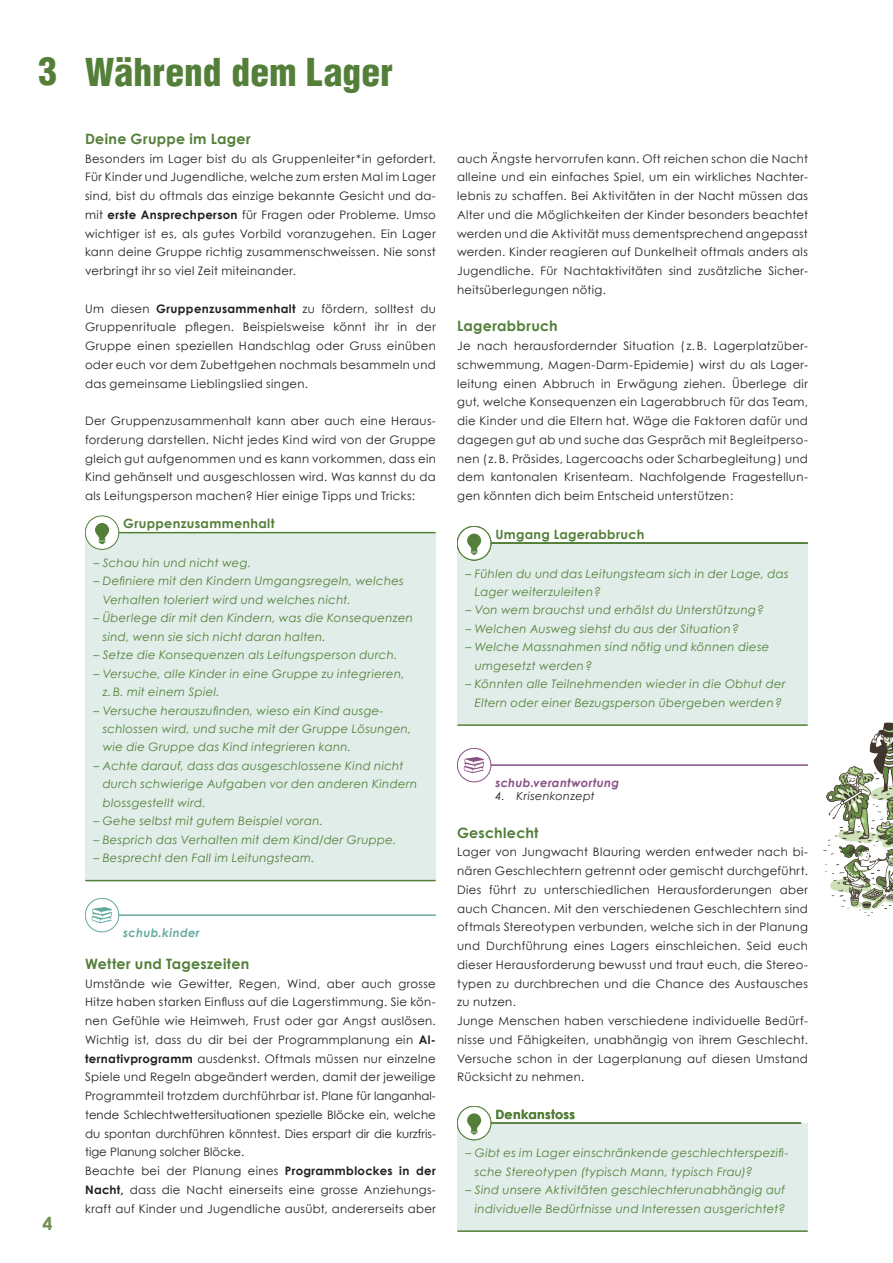
<style>
.page{position:relative;width:893px;height:1263px;background:#fff}
.page>*{position:absolute;margin:0;border:0;box-sizing:border-box;transform-origin:0 0}
.t1{font:900 condensed 37.5px "Helvetica LT Std";letter-spacing:.005em;color:#537f39}
.t2{font:700 18px "Century Gothic";color:#729053}
.t3{font:700 14.25px "Century Gothic";letter-spacing:.02em;color:#537f39}
.t4{font:700 12.75px "Century Gothic";letter-spacing:.025em;color:#537f39}
.t5{font:11.7px/18.8px "Century Gothic";letter-spacing:.025em;color:#231f20;text-align:justify}
.t6{font:italic 11.7px/18.5px "Century Gothic";letter-spacing:.025em;color:#537f39}
.t7{font:italic 700 11.7px "Century Gothic";letter-spacing:.025em;color:#885185}
.t8{font:italic 700 11.7px "Century Gothic";letter-spacing:.025em;color:#68aba1}
.t9{font:italic 11.25px "Century Gothic";letter-spacing:.025em;color:#231f20}
.s1{font-weight:700}
</style>
<div class="page">
<div style="left:457px;top:543px;width:351px;height:182px;background:#e0ede8"></div>
<hr style="left:458px;top:542px;width:349px;height:2px;background:#537f39">
<div style="left:457px;top:526px;width:34px;height:34px;background:#fff;border:1px solid #537f39;border-radius:50%"></div>
<svg style="left:467px;top:534px;width:14px;height:21px"></svg>
<hr style="left:458px;top:724px;width:349px;height:2px;background:#537f39">
<hr style="left:476px;top:764px;width:332px;height:2px;background:#885185">
<div style="left:457px;top:748px;width:34px;height:34px;background:#fff;border-radius:50%"></div>
<div style="left:457px;top:748px;width:34px;height:34px;border:1px solid #885185;border-radius:50%"></div>
<svg style="left:463px;top:757px;width:22px;height:16px"></svg>
<div style="left:457px;top:1123px;width:351px;height:108px;background:#e0ede8"></div>
<hr style="left:458px;top:1122px;width:343px;height:2px;background:#537f39">
<div style="left:457px;top:1106px;width:34px;height:34px;background:#fff;border:1px solid #537f39;border-radius:50%"></div>
<svg style="left:467px;top:1113px;width:14px;height:21px"></svg>
<hr style="left:458px;top:1230px;width:349px;height:2px;background:#537f39">
<div style="left:85px;top:533px;width:351px;height:348px;background:#e0ede8"></div>
<hr style="left:86px;top:532px;width:349px;height:1px;background:#537f39">
<div style="left:85px;top:516px;width:34px;height:34px;background:#fff;border:1px solid #537f39;border-radius:50%"></div>
<svg style="left:95px;top:523px;width:14px;height:21px"></svg>
<hr style="left:86px;top:880px;width:349px;height:1px;background:#537f39">
<hr style="left:104px;top:914px;width:332px;height:2px;background:#68aba1">
<div style="left:85px;top:898px;width:34px;height:34px;background:#fff;border-radius:50%"></div>
<div style="left:85px;top:898px;width:34px;height:34px;border:1px solid #60a99f;border-radius:50%"></div>
<svg style="left:91px;top:907px;width:22px;height:16px"></svg>
<img style="left:823px;top:722px;width:70px;height:194px">
<h1 class="t1" style="left:39px;top:48px;width:20px">3</h1>
<h2 class="t2" style="left:43px;top:1212px;width:12px">4</h2>
<h1 class="t1" style="left:85px;top:49px;width:309px">Während dem Lager</h1>
<p class="t3" style="left:85px;top:130px;width:167px">Deine Gruppe im Lager</p>
<p class="t5" style="left:85px;top:149px;width:352px">Besonders im Lager bist du als Gruppenleiter*in gefordert.<br>Für Kinder und Jugendliche, welche zum ersten Mal im Lager sind, bist du oftmals das einzige bekannte Gesicht und da&shy;mit <span class="s1">erste Ansprechperson</span> für Fragen oder Probleme. Umso wichtiger ist es, als gutes Vorbild voranzugehen. Ein Lager kann deine Gruppe richtig zusammenschweissen. Nie sonst verbringt ihr so viel Zeit miteinander.</p>
<p class="t5" style="left:85px;top:299px;width:352px">Um diesen <span class="s1">Gruppenzusammenhalt</span> zu fördern, solltest du Gruppenrituale pflegen. Beispielsweise könnt ihr in der Gruppe einen speziellen Handschlag oder Gruss einüben oder euch vor dem Zubettgehen nochmals besammeln und das gemeinsame Lieblingslied singen.</p>
<p class="t5" style="left:85px;top:411px;width:352px">Der Gruppenzusammenhalt kann aber auch eine Heraus&shy;forderung darstellen. Nicht jedes Kind wird von der Gruppe gleich gut aufgenommen und es kann vorkommen, dass ein Kind gehänselt und ausgeschlossen wird. Was kannst du da als Leitungsperson machen? Hier einige Tipps und Tricks:</p>
<p class="t4" style="left:123px;top:516px;width:153px">Gruppenzusammenhalt</p>
<p class="t6" style="left:94px;top:553px;width:159px">– Schau hin und nicht weg.</p>
<p class="t6" style="left:103px;top:572px;width:303px;text-indent:-9px">– Definiere mit den Kindern Umgangsregeln, welches<br>Verhalten toleriert wird und welches nicht.</p>
<p class="t6" style="left:103px;top:609px;width:312px;text-indent:-9px">– Überlege dir mit den Kindern, was die Konsequenzen sind, wenn sie sich nicht daran halten.</p>
<p class="t6" style="left:94px;top:645px;width:305px">– Setze die Konsequenzen als Leitungsperson durch.</p>
<p class="t6" style="left:103px;top:664px;width:303px;text-indent:-9px">– Versuche, alle Kinder in eine Gruppe zu integrieren, z. B. mit einem Spiel.</p>
<p class="t6" style="left:103px;top:701px;width:310px;text-indent:-9px">– Versuche herauszufinden, wieso ein Kind ausge&shy;schlossen wird, und suche mit der Gruppe Lösungen, wie die Gruppe das Kind integrieren kann.</p>
<p class="t6" style="left:103px;top:756px;width:316px;text-indent:-9px">– Achte darauf, dass das ausgeschlossene Kind nicht durch schwierige Aufgaben vor den anderen Kindern blossgestellt wird.</p>
<p class="t6" style="left:94px;top:812px;width:231px">– Gehe selbst mit gutem Beispiel voran.</p>
<p class="t6" style="left:94px;top:830px;width:304px">– Besprich das Verhalten mit dem Kind/der Gruppe.</p>
<p class="t6" style="left:94px;top:848px;width:223px">– Besprecht den Fall im Leitungsteam.</p>
<p class="t8" style="left:123px;top:925px;width:78px">schub.kinder</p>
<p class="t3" style="left:85px;top:955px;width:166px">Wetter und Tageszeiten</p>
<p class="t5" style="left:85px;top:974px;width:352px;text-align:left">Umstände wie Gewitter, Regen, Wind, aber auch grosse Hitze haben starken Einfluss auf die Lagerstimmung. Sie kön&shy;nen Gefühle wie Heimweh, Frust oder gar Angst auslösen.<br>Wichtig ist, dass du dir bei der Programmplanung ein <span class="s1">Al&shy;ternativprogramm</span> ausdenkst. Oftmals müssen nur einzelne Spiele und Regeln abgeändert werden, damit der jeweilige Programmteil trotzdem durchführbar ist. Plane für langanhal&shy;tende Schlechtwettersituationen spezielle Blöcke ein, welche du spontan durchführen könntest. Dies erspart dir die kurzfris&shy;tige Planung solcher Blöcke.<br>Beachte bei der Planung eines <span class="s1">Programmblockes in der Nacht,</span> dass die Nacht einerseits eine grosse Anziehungs&shy;kraft auf Kinder und Jugendliche ausübt, andererseits aber</p>
<p class="t5" style="left:457px;top:149px;width:352px">auch Ängste hervorrufen kann. Oft reichen schon die Nacht alleine und ein einfaches Spiel, um ein wirkliches Nachter&shy;lebnis zu schaffen. Bei Aktivitäten in der Nacht müssen das Alter und die Möglichkeiten der Kinder besonders beachtet werden und die Aktivität muss dementsprechend angepasst werden. Kinder reagieren auf Dunkelheit oftmals anders als Jugendliche. Für Nachtaktivitäten sind zusätzliche Sicher&shy;heitsüberlegungen nötig.</p>
<p class="t3" style="left:457px;top:317px;width:102px">Lagerabbruch</p>
<p class="t5" style="left:457px;top:336px;width:352px">Je nach herausfordernder Situation ( z. B. Lagerplatzüber&shy;schwemmung, Magen-Darm-Epidemie) wirst du als Lager&shy;leitung einen Abbruch in Erwägung ziehen. Überlege dir gut, welche Konsequenzen ein Lagerabbruch für das Team, die Kinder und die Eltern hat. Wäge die Faktoren dafür und dagegen gut ab und suche das Gespräch mit Begleitperso&shy;nen (z.B. Präsides, Lagercoachs oder Scharbegleitung ) und dem kantonalen Krisenteam. Nachfolgende Fragestellun&shy;gen könnten dich beim Entscheid unterstützen:</p>
<p class="t4" style="left:495px;top:526px;width:150px">Umgang Lagerabbruch</p>
<p class="t6" style="left:475px;top:564px;width:315px;text-indent:-9px">– Fühlen du und das Leitungsteam sich in der Lage, das<br>Lager weiterzuleiten?</p>
<p class="t6" style="left:466px;top:601px;width:300px">– Von wem brauchst und erhälst du Unterstützung?</p>
<p class="t6" style="left:466px;top:619px;width:275px">– Welchen Ausweg siehst du aus der Situation?</p>
<p class="t6" style="left:475px;top:638px;width:296px;text-indent:-9px">– Welche Massnahmen sind nötig und können diese umgesetzt werden?</p>
<p class="t6" style="left:466px;top:675px;width:321px;text-align:center">– Könnten alle Teilnehmenden wieder in die Obhut der<br>Eltern oder einer Bezugsperson übergeben werden?</p>
<p class="t7" style="left:495px;top:775px;width:125px">schub.verantwortung</p>
<p class="t9" style="left:495px;top:789px;width:101px">4. Krisenkonzept</p>
<p class="t3" style="left:457px;top:823px;width:83px">Geschlecht</p>
<p class="t5" style="left:457px;top:843px;width:352px;text-align:left">Lager von Jungwacht Blauring werden entweder nach bi&shy;nären Geschlechtern getrennt oder gemischt durchgeführt.<br>Dies führt zu unterschiedlichen Herausforderungen aber auch Chancen. Mit den verschiedenen Geschlechtern sind oftmals Stereotypen verbunden, welche sich in der Planung und Durchführung eines Lagers einschleichen. Seid euch dieser Herausforderung bewusst und traut euch, die Stereo&shy;typen zu durchbrechen und die Chance des Austausches zu nutzen.<br>Junge Menschen haben verschiedene individuelle Bedürf&shy;nisse und Fähigkeiten, unabhängig von ihrem Geschlecht.<br>Versuche schon in der Lagerplanung auf diesen Umstand Rücksicht zu nehmen.</p>
<p class="t4" style="left:495px;top:1106px;width:81px">Denkanstoss</p>
<p class="t6" style="left:475px;top:1144px;width:315px;text-indent:-9px">– Gibt es im Lager einschränkende geschlechterspezifi&shy;sche Stereotypen (typisch Mann, typisch Frau)?</p>
<p class="t6" style="left:466px;top:1180px;width:321px;text-align:right">– Sind unsere Aktivitäten geschlechterunabhängig auf individuelle Bedürfnisse und Interessen ausgerichtet?</p>
</div>
